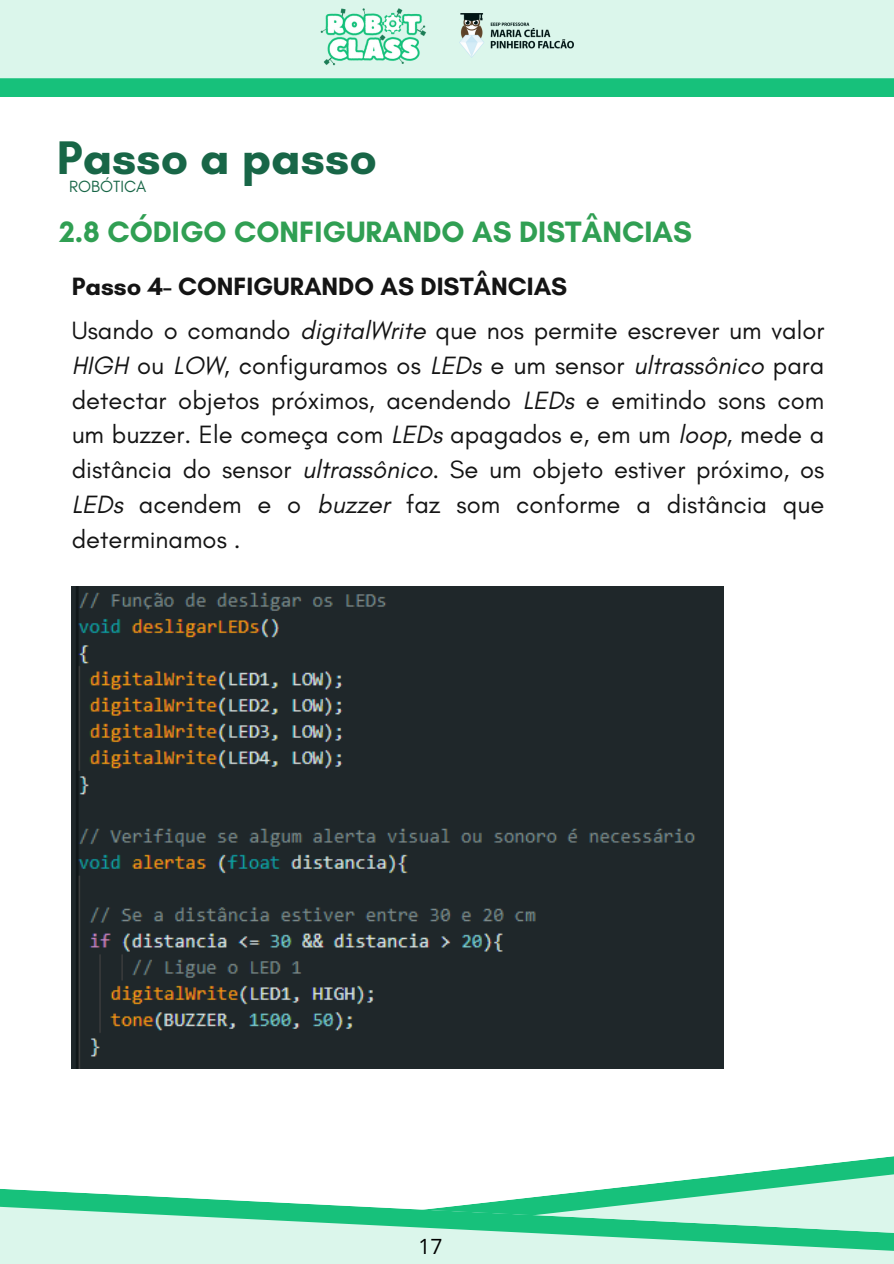
<style>
.page{position:relative;width:894px;height:1264px;background:#fff}
.page>*{position:absolute;margin:0;border:0;box-sizing:border-box;transform-origin:0 0}
.t1{font:700 48px "Glacial Indifference";color:#186647}
.t2{font:700 30px "Glacial Indifference";color:#309f53}
.t3{font:25.5px/34.8px "Glacial Indifference";color:#141414;text-align:justify}
.t4{font:700 25.5px "Glacial Indifference";color:#141414}
.t5{font:21px "Open Sans";color:#000}
.t6{font:16.5px "Glacial Indifference";color:#186647}
.s1{font-style:italic}
</style>
<div class="page">
<svg style="left:0;top:0;width:893px;height:96px"></svg>
<img style="left:460px;top:14px;width:113px;height:43px">
<svg style="left:624px;top:1156px;width:269px;height:31px"></svg>
<svg style="left:0;top:1187px;width:893px;height:76px"></svg>
<img style="left:320px;top:6px;width:107px;height:59px">
<img style="left:72px;top:586px;width:651px;height:482px">
<p class="t1" style="left:57px;top:128px;width:321px">Passo a passo</p>
<p class="t6" style="left:69px;top:176px;width:78px">ROBÓTICA</p>
<h3 class="t2" style="left:59px;top:214px;width:634px">2.8 CÓDIGO CONFIGURANDO AS DISTÂNCIAS</h3>
<p class="t4" style="left:72px;top:270px;width:497px">Passo 4- CONFIGURANDO AS DISTÂNCIAS</p>
<p class="t3" style="left:72px;top:312px;width:754px">Usando o comando <span class="s1">digitalWrite</span> que nos permite escrever um valor <span class="s1">HIGH</span> ou <span class="s1">LOW</span>, configuramos os <span class="s1">LEDs</span> e um sensor <span class="s1">ultrassônico</span> para detectar objetos próximos, acendendo <span class="s1">LEDs</span> e emitindo sons com um buzzer. Ele começa com <span class="s1">LEDs</span> apagados e, em um <span class="s1">loop</span>, mede a distância do sensor <span class="s1">ultrassônico</span>. Se um objeto estiver próximo, os <span class="s1">LEDs</span> acendem e o <span class="s1">buzzer</span> faz som conforme a distância que determinamos .</p>
<h2 class="t5" style="left:418px;top:1231px;width:25px">17</h2>
</div>
